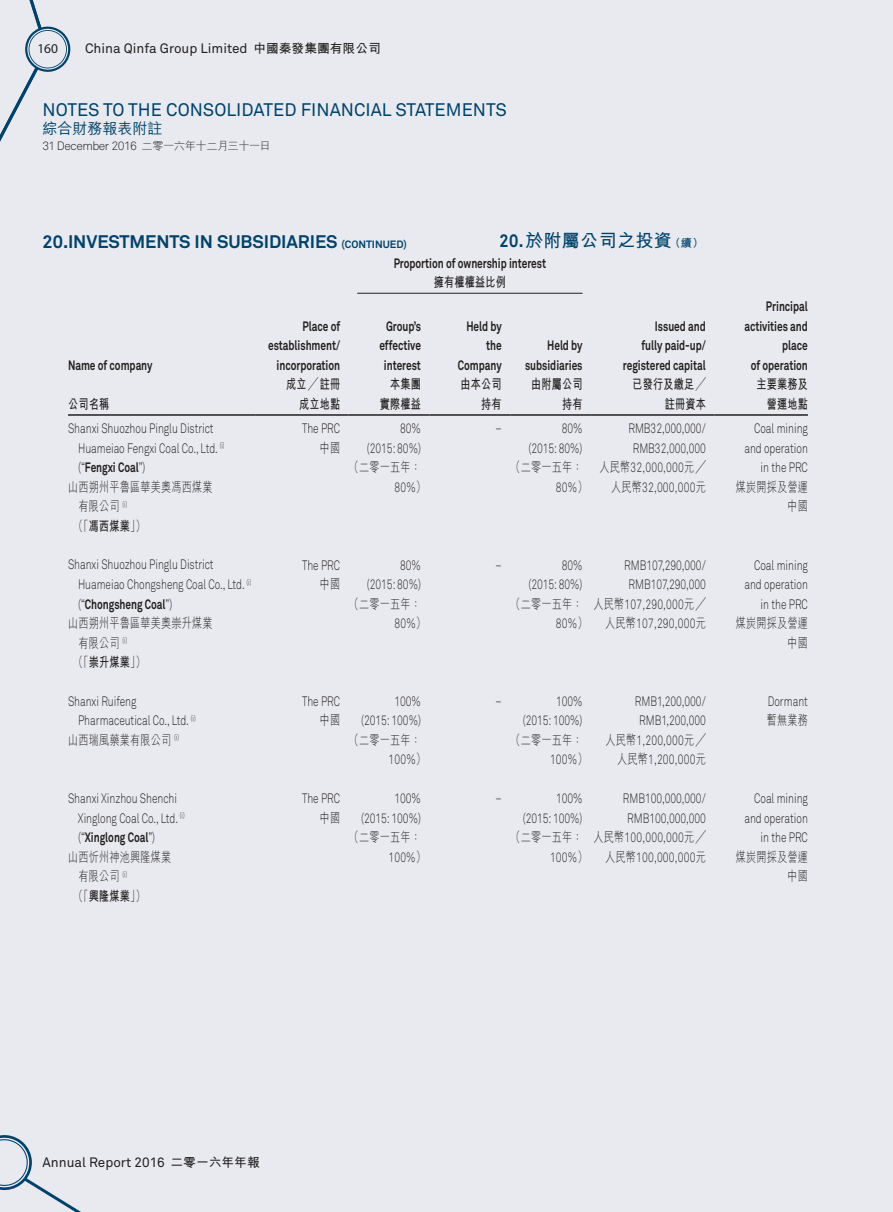
<style>
.page{position:relative;width:893px;height:1212px;background:#e8eaef}
.page>*{position:absolute;margin:0;border:0;box-sizing:border-box;transform-origin:0 0}
.t1{font:18px "Akkurat Pro";color:#00426b}
.t2{font:700 18px "Akkurat Pro";color:#00426b}
.t3{font:700 18px "M Hei HK";letter-spacing:.02em;color:#00426b}
.t4{font:500 15px "M Hei HK";color:#00426b}
.t5{font:13.5px/19.5px "Akkurat Light Pro";letter-spacing:-.005em;color:#231f20;text-align:right;scale:.75 1}
.t6{font:700 13.5px/19.5px "Akkurat Pro";letter-spacing:-.005em;color:#231f20;text-align:right;scale:.75 1}
.t7{font:300 13.5px/19.5px "M Hei HK";letter-spacing:.02em;color:#231f20;text-align:right;scale:.75 1}
.t8{font:700 13.5px/19.5px "M Hei HK";letter-spacing:.02em;color:#231f20;text-align:right;scale:.75 1}
.t9{font:13.5px "Akkurat Pro";color:#231f20}
.t10{font:13.5px "Myriad Pro";color:#231f20}
.t11{font:12px "Akkurat Light Pro";letter-spacing:-.04em;color:#231f20}
.t12{font:700 10.5px "Akkurat Pro";color:#00426b}
.s1{font-family:"M Hei HK";font-weight:700;font-size:12.75px}
.s2{font-family:"M Hei HK";font-weight:300;font-size:11.25px}
.s3{font-family:"Akkurat Pro"}
.s4{font-size:11.25px}
.s5{font-family:"Akkurat Light Pro";font-weight:400}
.s6{font-weight:700}
.s7{font-family:"M Hei HK";font-weight:300}
</style>
<div class="page">
<svg style="left:0;top:0;width:71px;height:142px"></svg>
<svg style="left:0;top:1135px;width:81px;height:77px"></svg>
<hr style="left:357px;top:293px;width:226px;height:1px;background:#231f20">
<hr style="left:68px;top:414px;width:187px;height:2px;background:#231f20">
<hr style="left:255px;top:414px;width:94px;height:2px;background:#231f20">
<hr style="left:349px;top:414px;width:80px;height:2px;background:#231f20">
<hr style="left:429px;top:414px;width:81px;height:2px;background:#231f20">
<hr style="left:510px;top:414px;width:81px;height:2px;background:#231f20">
<hr style="left:591px;top:414px;width:123px;height:2px;background:#231f20">
<hr style="left:714px;top:414px;width:94px;height:2px;background:#231f20">
<p class="t10" style="left:37px;top:40px;width:22px">160</p>
<p class="t9" style="left:85px;top:40px;width:297px">CHINA QINFA GROUP LIMITED <span class="s1">中國秦發集團有限公司</span></p>
<h1 class="t1" style="left:43px;top:99px;width:287px">NOTES TO THE CON SOLIDATED FINANC</h1>
<h1 class="t1" style="left:365px;top:99px;width:143px">IAL STATEMENTS</h1>
<p class="t4" style="left:43px;top:117px;width:121px">綜合財務報表附註</p>
<p class="t11" style="left:42px;top:139px;width:230px">31 December 2016 <span class="s2">二零一六年十二月三十一日</span></p>
<h1 class="t2" style="left:43px;top:230px;width:43px">20.Invest</h1>
<h1 class="t2" style="left:129px;top:230px;width:28px">ments</h1>
<h1 class="t2" style="left:195px;top:230px;width:34px">in subsidiaries</h1>
<p class="t12" style="left:341px;top:238px;width:18px">(Continued</p>
<p class="t12" style="left:403px;top:238px;width:5px">)</p>
<h1 class="t3" style="left:500px;top:227px;width:205px"><span class="s3">20.</span>於附屬公司之投資<span class="s4">（續）</span></h1>
<p class="t6" style="left:68px;top:355px;width:114px">Name of company</p>
<p class="t8" style="left:68px;top:393px;width:56px">公司名稱</p>
<p class="t5" style="left:68px;top:419px;width:210px;text-align:left">Shanxi Shuozhou Pinglu District<br>H uameiao Fengxi Coal Co., Ltd. <sup>(i)</sup></p>
<p class="t6" style="left:78px;top:458px;width:91px"><span class="s5">(“</span>Fengxi Coal<span class="s5">”)</span></p>
<p class="t7" style="left:68px;top:476px;width:194px">山西朔州平魯區華美奧馮西煤業</p>
<p class="t7" style="left:78px;top:496px;width:67px">有限公司 <sup>(i)</sup></p>
<p class="t7" style="left:73px;top:515px;width:98px">（「<span class="s6">馮西煤業</span>」）</p>
<p class="t5" style="left:68px;top:555px;width:246px;text-align:left">Shanxi Shuozhou Pinglu District<br>H uameiao Chongsheng Coal Co., Ltd. <sup>(i)</sup></p>
<p class="t6" style="left:78px;top:594px;width:127px"><span class="s5">(“</span>Chongsheng Coal<span class="s5">”)</span></p>
<p class="t7" style="left:68px;top:613px;width:194px">山西朔州平魯區華美奧崇升煤業</p>
<p class="t7" style="left:78px;top:632px;width:67px">有限公司 <sup>(i)</sup></p>
<p class="t7" style="left:73px;top:652px;width:98px">（「<span class="s6">崇升煤業</span>」）</p>
<p class="t5" style="left:68px;top:691px;width:172px;text-align:left">Shanxi Ruifeng<br>Pharmaceutical Co., Ltd. <sup>(i)</sup></p>
<p class="t7" style="left:68px;top:729px;width:150px">山西瑞風藥業有限公司 <sup>(i)</sup></p>
<p class="t5" style="left:78px;top:789px;width:144px;text-align:left;text-indent:-10px">Shanxi Xinzhou Shenchi<br>Xinglong Coal Co., Ltd. <sup>(i)</sup></p>
<p class="t6" style="left:78px;top:828px;width:104px"><span class="s5">(“</span>Xinglong Coal<span class="s5">”)</span></p>
<p class="t7" style="left:68px;top:846px;width:139px">山西忻州神池興隆煤業</p>
<p class="t7" style="left:78px;top:866px;width:67px">有限公司 <sup>(i)</sup></p>
<p class="t7" style="left:73px;top:885px;width:98px">（「<span class="s6">興隆煤業</span>」）</p>
<p class="t6" style="left:394px;top:254px;width:205px">Proportion of ownership interest</p>
<p class="t8" style="left:434px;top:272px;width:98px">擁有權權益比例</p>
<p class="t6" style="left:268px;top:316px;width:98px">Place of establishment/ incorporation</p>
<p class="t6" style="left:379px;top:316px;width:57px;text-align:center">Group’s effective interest</p>
<p class="t6" style="left:458px;top:316px;width:60px">Held by the<br>Company</p>
<p class="t6" style="left:525px;top:336px;width:78px">Held by subsidiaries</p>
<p class="t6" style="left:623px;top:316px;width:112px">Issued and<br>fully paid-up/ registered capital</p>
<p class="t6" style="left:744px;top:297px;width:86px">Principal activities and place<br>of operation</p>
<p class="t8" style="left:286px;top:374px;width:74px">成立╱註冊成立地點</p>
<p class="t8" style="left:380px;top:374px;width:56px">本集團實際權益</p>
<p class="t8" style="left:461px;top:374px;width:56px">由本公司持有</p>
<p class="t8" style="left:531px;top:374px;width:70px">由附屬公司持有</p>
<p class="t8" style="left:632px;top:374px;width:99px">已發行及繳足╱註冊資本</p>
<p class="t8" style="left:756px;top:374px;width:70px">主要業務及營運地點</p>
<p class="t5" style="left:302px;top:419px;width:52px">The PRC</p>
<p class="t7" style="left:320px;top:437px;width:29px">中國</p>
<p class="t5" style="left:367px;top:419px;width:74px">80%<br>(2015: 80%)</p>
<p class="t7" style="left:349px;top:457px;width:98px">（二零一五年：</p>
<p class="t5" style="left:394px;top:477px;width:44px">80%<span class="s7">）</span></p>
<p class="t5" style="left:496px;top:419px;width:10px">–</p>
<p class="t5" style="left:528px;top:419px;width:74px">80%<br>(2015: 80%)</p>
<p class="t7" style="left:510px;top:457px;width:98px">（二零一五年：</p>
<p class="t5" style="left:556px;top:477px;width:44px">80%<span class="s7">）</span></p>
<p class="t5" style="left:599px;top:419px;width:143px">RM B32,000,000/<br>RM B32,000,000<br><span class="s7">人民幣</span>32,000,000<span class="s7">元 ╱人民幣</span>32,000,000<span class="s7">元</span></p>
<p class="t5" style="left:744px;top:419px;width:86px">Coal mining and operation in the PRC</p>
<p class="t7" style="left:736px;top:476px;width:98px">煤炭開採及營運中國</p>
<p class="t5" style="left:302px;top:555px;width:52px">The PRC</p>
<p class="t7" style="left:320px;top:574px;width:29px">中國</p>
<p class="t5" style="left:367px;top:555px;width:74px">80%<br>(2015: 80%)</p>
<p class="t7" style="left:349px;top:593px;width:98px">（二零一五年：</p>
<p class="t5" style="left:394px;top:614px;width:44px">80%<span class="s7">）</span></p>
<p class="t5" style="left:496px;top:555px;width:10px">–</p>
<p class="t5" style="left:528px;top:555px;width:74px">80%<br>(2015: 80%)</p>
<p class="t7" style="left:510px;top:593px;width:98px">（二零一五年：</p>
<p class="t5" style="left:556px;top:614px;width:44px">80%<span class="s7">）</span></p>
<p class="t5" style="left:593px;top:555px;width:151px">RM B107,290,000/<br>RM B107,290,000<br><span class="s7">人民幣</span>107,290,000<span class="s7">元 ╱人民幣</span>107,290,000<span class="s7">元</span></p>
<p class="t5" style="left:744px;top:555px;width:86px">Coal mining and operation in the PRC</p>
<p class="t7" style="left:736px;top:613px;width:98px">煤炭開採及營運中國</p>
<p class="t5" style="left:302px;top:691px;width:52px">The PRC</p>
<p class="t7" style="left:320px;top:710px;width:29px">中國</p>
<p class="t5" style="left:361px;top:691px;width:81px">100%<br>(2015: 100%)</p>
<p class="t7" style="left:349px;top:729px;width:98px">（二零一五年：</p>
<p class="t5" style="left:388px;top:750px;width:52px">100%<span class="s7">）</span></p>
<p class="t5" style="left:496px;top:691px;width:10px">–</p>
<p class="t5" style="left:523px;top:691px;width:81px">100%<br>(2015: 100%)</p>
<p class="t7" style="left:510px;top:729px;width:98px">（二零一五年：</p>
<p class="t5" style="left:550px;top:750px;width:52px">100%<span class="s7">）</span></p>
<p class="t5" style="left:605px;top:691px;width:135px">RM B1,200,000/<br>RM B1,200,000<br><span class="s7">人民幣</span>1,200,000<span class="s7">元 ╱人民幣</span>1,200,000<span class="s7">元</span></p>
<p class="t5" style="left:768px;top:691px;width:55px">Dormant</p>
<p class="t7" style="left:767px;top:710px;width:56px">暫無業務</p>
<p class="t5" style="left:302px;top:789px;width:52px">The PRC</p>
<p class="t7" style="left:320px;top:807px;width:29px">中國</p>
<p class="t5" style="left:361px;top:789px;width:81px">100%<br>(2015: 100%)</p>
<p class="t7" style="left:349px;top:827px;width:98px">（二零一五年：</p>
<p class="t5" style="left:388px;top:847px;width:52px">100%<span class="s7">）</span></p>
<p class="t5" style="left:496px;top:789px;width:10px">–</p>
<p class="t5" style="left:523px;top:789px;width:81px">100%<br>(2015: 100%)</p>
<p class="t7" style="left:510px;top:827px;width:98px">（二零一五年：</p>
<p class="t5" style="left:550px;top:847px;width:52px">100%<span class="s7">）</span></p>
<p class="t5" style="left:593px;top:789px;width:151px">RM B100,000,000/<br>RM B100,000,000<br><span class="s7">人民幣</span>100,000,000<span class="s7">元 ╱人民幣</span>100,000,000<span class="s7">元</span></p>
<p class="t5" style="left:744px;top:789px;width:86px">Coal mining and operation in the PRC</p>
<p class="t7" style="left:736px;top:846px;width:98px">煤炭開採及營運中國</p>
<p class="t9" style="left:43px;top:1154px;width:219px">ANNUAL REPORT 2016 <span class="s1">二零一六年年報</span></p>
</div>
